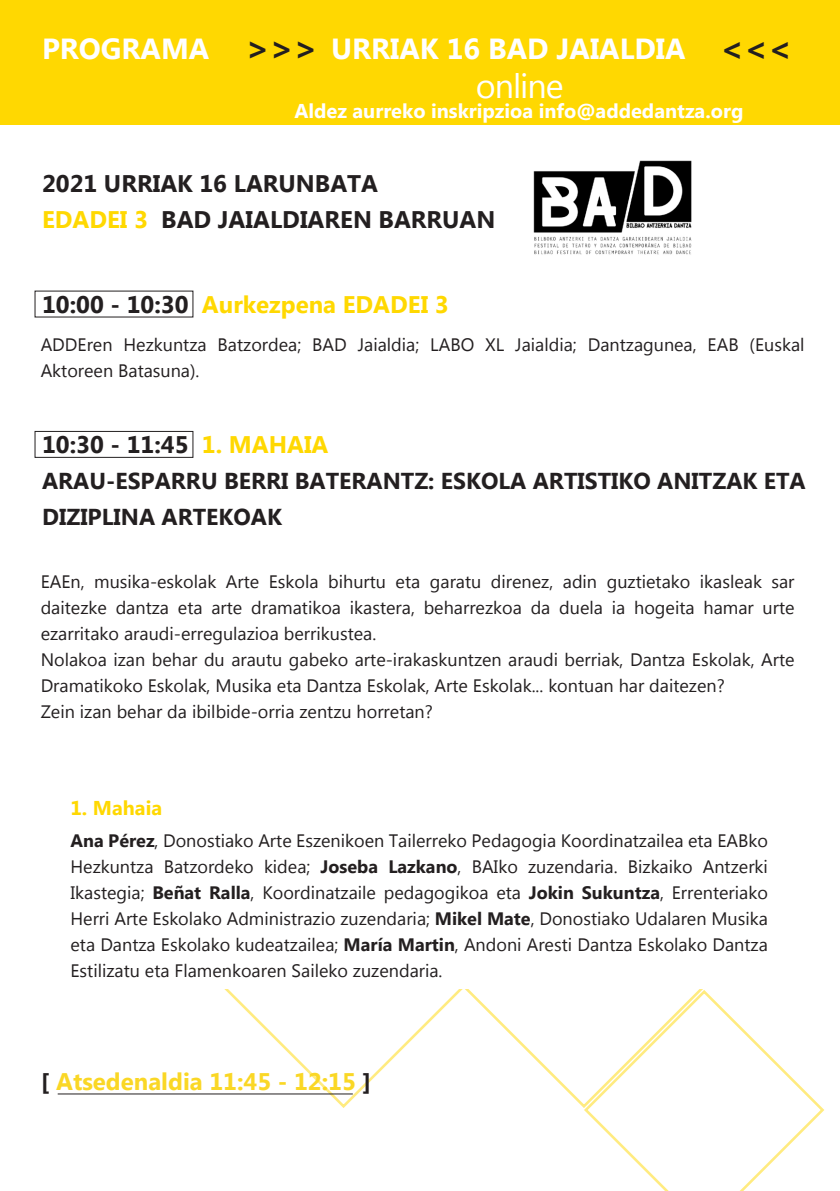
<style>
.page{position:relative;width:840px;height:1191px;background:#fff}
.page>*{position:absolute;margin:0;border:0;box-sizing:border-box;transform-origin:0 0}
.t1{font:34px "Microsoft Tai Le";letter-spacing:-.03em;color:#fff}
.t2{font:700 33.8px "Microsoft Tai Le";color:#231f20}
.t3{font:700 29px "Microsoft Tai Le";color:#fff}
.t4{font:700 24px "Microsoft Tai Le";color:#231f20}
.t5{font:700 24px "Microsoft Tai Le";color:#ffd801}
.t6{font:700 24px "Microsoft Tai Le";color:#fad725}
.t7{font:700 23px/36px "Microsoft Tai Le";color:#231f20}
.t8{font:700 20px "Microsoft Tai Le";color:#fff}
.t9{font:700 20px "Microsoft Tai Le";color:#ffd801}
.t10{font:18px/26px "Microsoft Tai Le";color:#231f20;text-align:justify}
.s1{color:#ffd801}
.s2{color:#231f20}
.s3{font-weight:700}
</style>
<div class="page">
<div style="left:0;top:0;width:839px;height:125px;background:#ffd801"></div>
<div style="left:34px;top:431px;width:159px;height:27px;border:1px solid #231f20"></div>
<svg style="left:221px;top:989px;width:360px;height:119px"></svg>
<svg style="left:581px;top:989px;width:243px;height:202px"></svg>
<img style="left:533px;top:160px;width:159px;height:95px">
<hr style="left:58px;top:1093px;width:294px;height:1px;background:#231f20">
<p class="t3" style="left:42px;top:32px;width:169px">PROGRAMA</p>
<p class="t2" style="left:246px;top:29px;width:73px">&gt;&gt;&gt;</p>
<p class="t2" style="left:720px;top:29px;width:73px">&lt;&lt;&lt;</p>
<p class="t3" style="left:331px;top:32px;width:356px">URRIAK 16 BAD JAIALDIA</p>
<p class="t1" style="left:475px;top:66px;width:89px">online</p>
<p class="t8" style="left:294px;top:99px;width:450px">Aldez aurreko inskripzioa info@addedantza.org</p>
<p class="t4" style="left:42px;top:170px;width:337px">2021 URRIAK 16 LARUNBATA</p>
<p class="t4" style="left:42px;top:206px;width:454px"><span class="s1">EDADEI 3</span> BAD JAIALDIAREN BARRUAN</p>
<p class="t5" style="left:42px;top:291px;width:408px"><span class="s2">10:00 - 10:30</span> Aurkezpena EDADEI 3</p>
<p class="t10" style="left:41px;top:333px;width:765px">ADDEren Hezkuntza Batzordea; BAD Jaialdia; LABO XL Jaialdia; Dantzagunea, EAB (Euskal<br>Aktoreen Batasuna).</p>
<p class="t4" style="left:42px;top:430px;width:288px">10:30 - 11:45 <span class="s1">1. MAHAIA</span></p>
<p class="t7" style="left:42px;top:464px;width:764px">ARAU-ESPARRU BERRI BATERANTZ: ESKOLA ARTISTIKO ANITZAK ETA<br>DIZIPLINA ARTEKOAK</p>
<p class="t10" style="left:41px;top:570px;width:755px">EAEn, musika-eskolak Arte Eskola bihurtu eta garatu direnez, adin guztietako ikasleak sar daitezke dantza eta arte dramatikoa ikastera, beharrezkoa da duela ia hogeita hamar urte ezarritako araudi-erregulazioa berrikustea.</p>
<p class="t10" style="left:41px;top:648px;width:755px">Nolakoa izan behar du arautu gabeko arte-irakaskuntzen araudi berriak, Dantza Eskolak, Arte<br>Dramatikoko Eskolak, Musika eta Dantza Eskolak, Arte Eskolak... kontuan har daitezen?</p>
<p class="t10" style="left:41px;top:700px;width:393px">Zein izan behar da ibilbide-orria zentzu horretan?</p>
<p class="t9" style="left:70px;top:796px;width:93px">1. Mahaia</p>
<p class="t10" style="left:70px;top:829px;width:698px"><span class="s3">Ana Pérez</span>, Donostiako Arte Eszenikoen Tailerreko Pedagogia Koordinatzailea eta EABko Hezkuntza Batzordeko kidea; <span class="s3">Joseba Lazkano</span>, BAIko zuzendaria. Bizkaiko Antzerki Ikastegia; <span class="s3">Beñat Ralla</span>, Koordinatzaile pedagogikoa eta <span class="s3">Jokin Sukuntza</span>, Errenteriako Herri Arte Eskolako Administrazio zuzendaria; <span class="s3">Mikel Mate</span>, Donostiako Udalaren Musika eta Dantza Eskolako kudeatzailea; <span class="s3">María Martin</span>, Andoni Aresti Dantza Eskolako Dantza Estilizatu eta Flamenkoaren Saileko zuzendaria.</p>
<p class="t6" style="left:41px;top:1067px;width:332px"><span class="s2">[</span> Atsedenaldia 11:45 - 12:15 <span class="s2">]</span></p>
</div>
